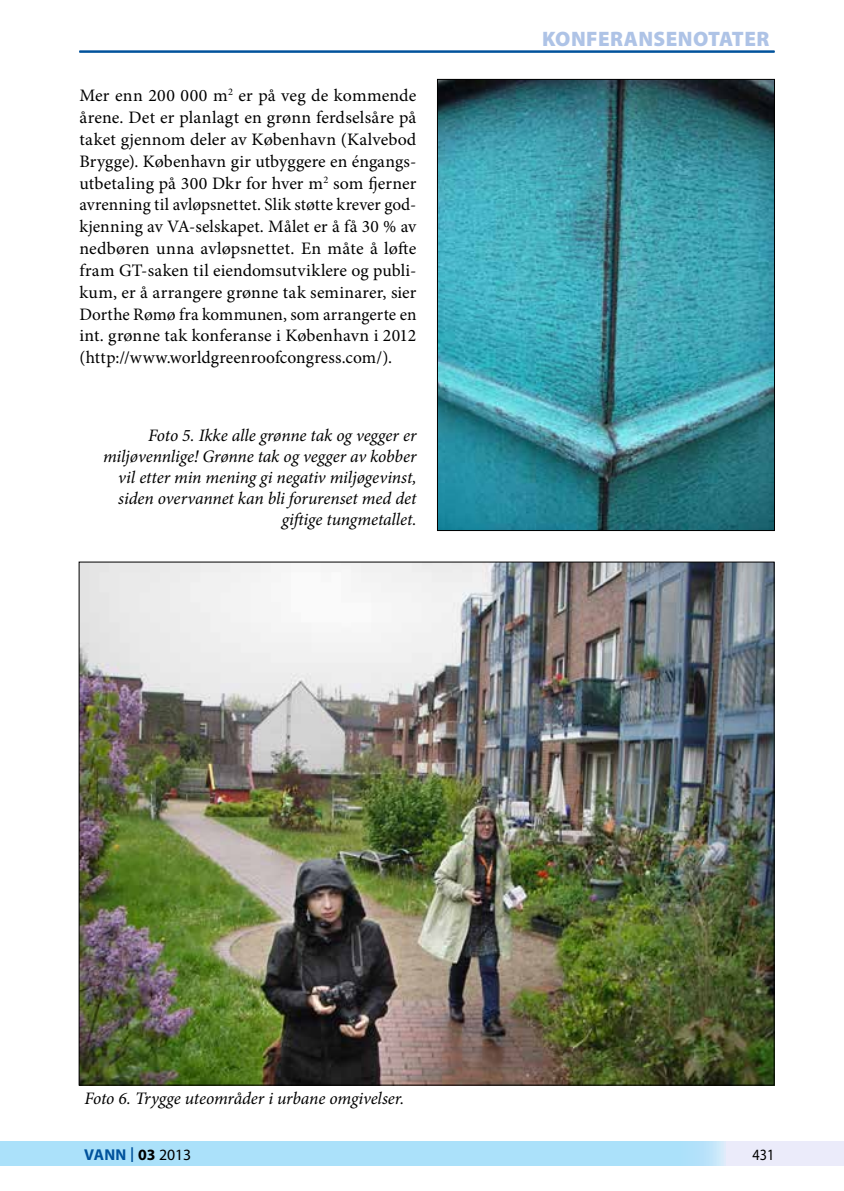
<style>
.page{position:relative;width:844px;height:1191px;background:#fff}
.page>*{position:absolute;margin:0;border:0;box-sizing:border-box;transform-origin:0 0}
.t1{font:900 21px "Myriad Pro";letter-spacing:.02em;color:#aec3e6}
.t2{font:17.5px/21.9px "Minion Pro";letter-spacing:.005em;color:#000;text-align:justify}
.t3{font:italic 17.5px/21px "Minion Pro";letter-spacing:-.005em;color:#000;text-align:right}
.t4{font:700 15.75px "Myriad Pro";letter-spacing:.01em;color:#00529c}
.t5{font:15.75px "Myriad Pro";color:#000;scale:.9 1}
.s1{font-weight:400;font-size:21.88px}
.s2{color:#000}
.s3{font-weight:400;color:#000}
</style>
<div class="page">
<svg style="left:0;top:1141px;width:843px;height:25px;background:#b4e2fa"></svg>
<hr style="left:79px;top:51px;width:695px;height:1px;background:#00529c">
<img style="left:439px;top:81px;width:333px;height:448px">
<div style="left:437px;top:79px;width:337px;height:452px;border:1px solid #000"></div>
<img style="left:81px;top:563px;width:691px;height:520px">
<p class="t2" style="left:79px;top:85px;width:338px">Mer enn 200 000 m<sup>2</sup> er på veg de kommende årene. Det er planlagt en grønn ferdselsåre på taket gjennom deler av København (Kalvebod Brygge). København gir utbyggere en éngangs&shy;utbetaling på 300 Dkr for hver m<sup>2</sup> som fjerner avrenning til avløpsnettet. Slik støtte krever god&shy;kjenning av VA-selskapet. Målet er å få 30 % av nedbøren unna avløpsnettet. En måte å løfte fram GT-saken til eiendomsutviklere og publi&shy;kum, er å arrangere grønne tak seminarer, sier Dorthe Rømø fra kommunen, som arrangerte en int. grønne tak konferanse i København i 2012 (http://www.worldgreenroofcongress.com/).</p>
<p class="t3" style="left:103px;top:425px;width:315px">Foto 5. Ikke alle grønne tak og vegger er miljøvennlige! Grønne tak og vegger av kobber vil etter min mening gi negativ miljøgevinst, siden overvannet kan bli forurenset med det giftige tungmetallet.</p>
<p class="t1" style="left:542px;top:27px;width:229px">KONFERANSENOTATER</p>
<p class="t3" style="left:84px;top:1088px;width:321px">Foto 6. Trygge uteområder i urbane omgivelser.</p>
<p class="t4" style="left:84px;top:1144px;width:109px">VANN <span class="s1">I</span> <span class="s2">03</span> <span class="s3">2013</span></p>
<p class="t5" style="left:752px;top:1145px;width:26px">431</p>
</div>
